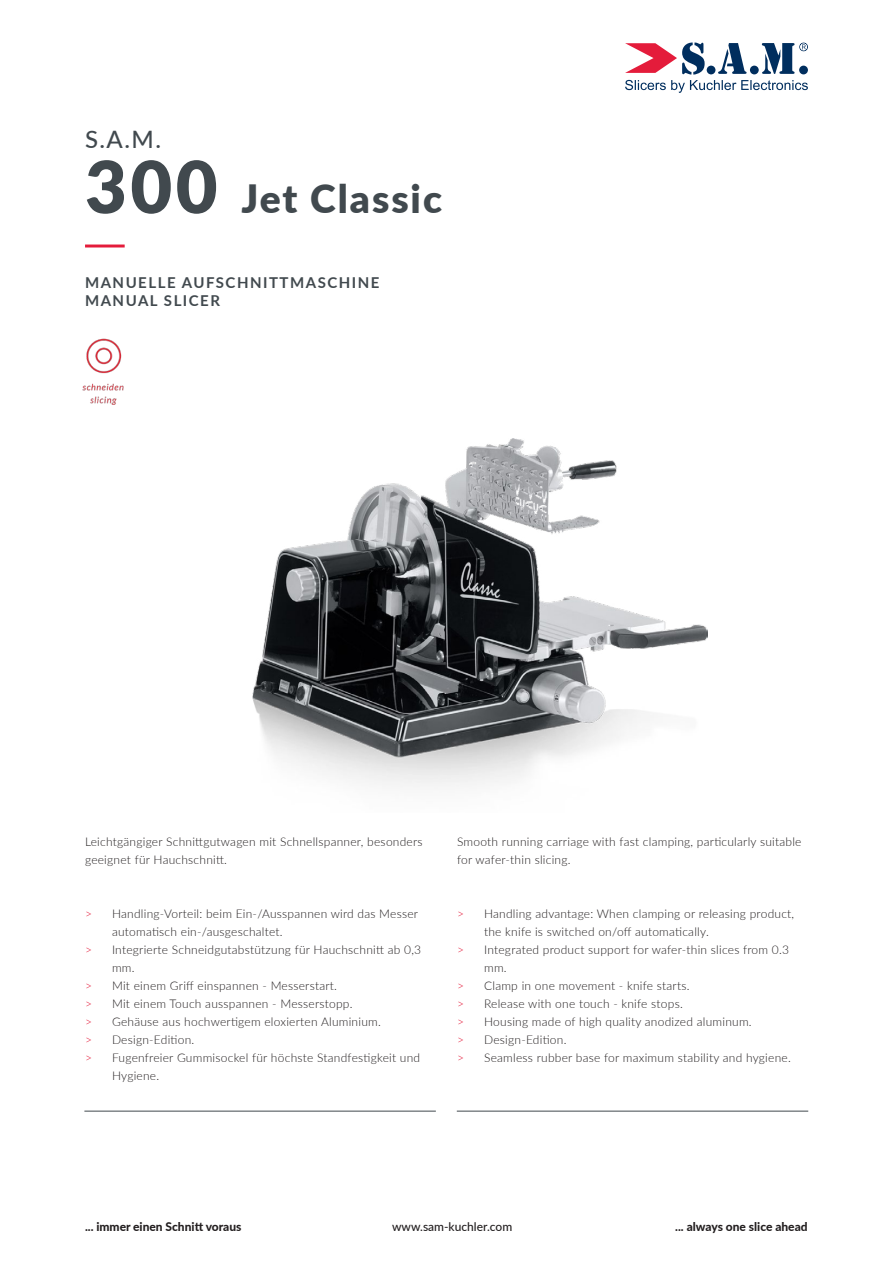
<style>
.page{position:relative;width:893px;height:1263px;background:#fff}
.page>*{position:absolute;margin:0;border:0;box-sizing:border-box;transform-origin:0 0}
.t1{font:900 39px "Lato";letter-spacing:.05em;color:#41494e}
.t2{font:500 24px "Lato";color:#41494e}
.t3{font:700 15px "Lato";letter-spacing:.1em;color:#41494e}
.t4{font:300 12px/18px "Lato";letter-spacing:.02em;color:#231f20}
.t5{font:800 12px "Lato";color:#231f20}
.t6{font:500 12px "Lato";color:#231f20}
.s1{font-size:72px}
.s2{color:#e41c3b}
</style>
<div class="page">
<img style="left:252px;top:438px;width:455px;height:349px">
<svg style="left:625px;top:43px;width:183px;height:50px"></svg>
<hr style="left:85px;top:244px;width:40px;height:3px;background:#e41c3b">
<hr style="left:457px;top:1111px;width:351px;height:1px;background:#41494e">
<hr style="left:84px;top:1111px;width:352px;height:1px;background:#41494e">
<img style="left:82px;top:338px;width:42px;height:67px">
<p class="t2" style="left:85px;top:122px;width:77px">S.A.M.</p>
<p class="t1" style="left:85px;top:170px;width:358px"><span class="s1">300</span> Jet Classic</p>
<p class="t3" style="left:85px;top:272px;width:296px">MANUELLE AUFSCHNITTMASCHINE</p>
<p class="t3" style="left:85px;top:290px;width:137px">MANUAL SLICER</p>
<p class="t4" style="left:85px;top:832px;width:339px">Leichtgängiger Schnittgutwagen mit Schnellspanner, besonders geeignet für Hauchschnitt.</p>
<p class="t4" style="left:112px;top:904px;width:308px;text-indent:-27px"><span class="s2">&gt;</span> Handling-Vorteil: beim Ein-/Ausspannen wird das Messer automatisch ein-/ausgeschaltet.</p>
<p class="t4" style="left:112px;top:940px;width:311px;text-indent:-27px"><span class="s2">&gt;</span> Integrierte Schneidgutabstützung für Hauchschnitt ab 0,3 mm.</p>
<p class="t4" style="left:85px;top:976px;width:254px"><span class="s2">&gt;</span> Mit einem Griff einspannen - Messerstart.</p>
<p class="t4" style="left:85px;top:994px;width:269px"><span class="s2">&gt;</span> Mit einem Touch ausspannen - Messerstopp.</p>
<p class="t4" style="left:85px;top:1012px;width:297px"><span class="s2">&gt;</span> Gehäuse aus hochwertigem eloxierten Aluminium.</p>
<p class="t4" style="left:85px;top:1030px;width:111px"><span class="s2">&gt;</span> Design-Edition.</p>
<p class="t4" style="left:112px;top:1048px;width:310px;text-indent:-27px"><span class="s2">&gt;</span> Fugenfreier Gummisockel für höchste Standfestigkeit und<br>Hygiene.</p>
<p class="t4" style="left:457px;top:832px;width:346px">Smooth running carriage with fast clamping, particularly suitable for wafer-thin slicing.</p>
<p class="t4" style="left:484px;top:904px;width:312px;text-indent:-27px"><span class="s2">&gt;</span> Handling advantage: When clamping or releasing product, the knife is switched on/off automatically.</p>
<p class="t4" style="left:484px;top:940px;width:306px;text-indent:-27px"><span class="s2">&gt;</span> Integrated product support for wafer-thin slices from 0.3 mm.</p>
<p class="t4" style="left:457px;top:976px;width:234px"><span class="s2">&gt;</span> Clamp in one movement - knife starts.</p>
<p class="t4" style="left:457px;top:994px;width:227px"><span class="s2">&gt;</span> Release with one touch - knife stops.</p>
<p class="t4" style="left:457px;top:1012px;width:296px"><span class="s2">&gt;</span> Housing made of high quality anodized aluminum.</p>
<p class="t4" style="left:457px;top:1030px;width:111px"><span class="s2">&gt;</span> Design-Edition.</p>
<p class="t4" style="left:457px;top:1048px;width:335px"><span class="s2">&gt;</span> Seamless rubber base for maximum stability and hygiene.</p>
<p class="t5" style="left:85px;top:1218px;width:158px">... immer einen Schnitt voraus</p>
<p class="t6" style="left:392px;top:1218px;width:122px">www.sam-kuchler.com</p>
<p class="t5" style="left:675px;top:1218px;width:134px">... always one slice ahead</p>
</div>
